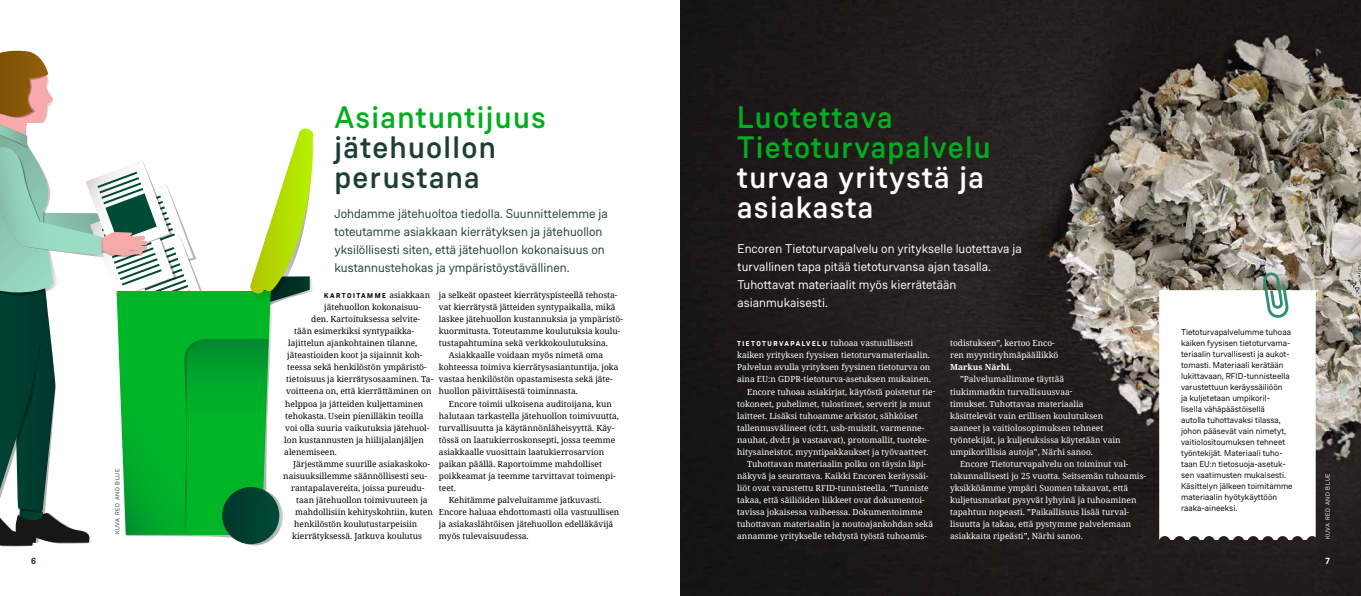
<style>
.page{position:relative;width:1361px;height:596px;background:#fff}
.page>*{position:absolute;margin:0;border:0;box-sizing:border-box;transform-origin:0 0}
.t1{font:500 31px/30px "Weissenhof Grotesk";letter-spacing:.04em;color:#00ae20}
.t2{font:500 31px/30px "Weissenhof Grotesk";letter-spacing:.04em;color:#fff}
.t3{font:500 31px/30px "Weissenhof Grotesk";letter-spacing:.04em;color:#1d3e36}
.t4{font:12.6px/18px "Weissenhof Grotesk";color:#1d3e36}
.t5{font:12.6px/18px "Weissenhof Grotesk";color:#fff}
.t6{font:700 9px "Weissenhof Grotesk";color:#1d3e36}
.t7{font:700 9px "Weissenhof Grotesk";color:#fff}
.t8{font:8.6px/11px "Weissenhof Grotesk";color:#000}
.t9{font:8.4px "Noto Serif";color:#000}
.t10{font:8.4px/12px "Noto Serif";color:#fff}
.t11{font:700 7px "Weissenhof Grotesk";letter-spacing:.21em;color:#000}
.t12{font:6px "Weissenhof Grotesk";letter-spacing:.11em;color:#fff}
.t13{font:6px "Weissenhof Grotesk";letter-spacing:.11em;color:#1d3e36}
.s1{font-family:"Noto Serif";font-weight:400;font-size:8.4px}
.s2{font-family:"Weissenhof Grotesk";font-weight:700;font-size:7px}
.s3{font-weight:700}
</style>
<div class="page">
<img style="left:680px;top:0;width:681px;height:595px">
<svg style="left:0;top:51px;width:314px;height:495px"></svg>
<svg style="left:1159px;top:290px;width:156px;height:249px"></svg>
<svg style="left:1263px;top:272px;width:25px;height:46px"></svg>
<p class="t13" style="left:114px;top:534px;width:67px;rotate:-90deg">KUVA RED AND BLUE</p>
<h1 class="t1" style="left:334px;top:103px;width:213px">Asiantuntijuus</h1>
<h1 class="t3" style="left:334px;top:133px;width:163px">jätehuollon perustana</h1>
<h2 class="t4" style="left:334px;top:204px;width:275px">Johdamme jätehuoltoa tiedolla. Suunnittelemme ja toteutamme asiakkaan kierrätyksen ja jätehuollon yksilöllisesti siten, että jätehuollon kokonaisuus on kustannustehokas ja ympäristöystävällinen.</h2>
<p class="t11" style="left:324px;top:291px;width:107px">KARTOITAMME <span class="s1">asiakkaan</span></p>
<p class="t9" style="left:324px;top:301px;width:98px">jätehuollon kokonaisuu-</p>
<p class="t9" style="left:311px;top:313px;width:110px">den. Kartoituksessa selvite-</p>
<p class="t9" style="left:294px;top:325px;width:121px">tään esimerkiksi syntypaikka-</p>
<p class="t9" style="left:288px;top:337px;width:131px">lajittelun ajankohtainen tilanne,</p>
<p class="t9" style="left:287px;top:349px;width:137px">jäteastioiden koot ja sijainnit koh-</p>
<p class="t9" style="left:287px;top:361px;width:141px">teessa sekä henkilöstön ympäristö-</p>
<p class="t9" style="left:286px;top:373px;width:148px">tietoisuus ja kierrätysosaaminen. Ta-</p>
<p class="t9" style="left:286px;top:385px;width:147px">voitteena on, että kierrättäminen on</p>
<p class="t9" style="left:285px;top:397px;width:140px">helppoa ja jätteiden kuljettaminen</p>
<p class="t9" style="left:285px;top:409px;width:140px">tehokasta. Usein pienilläkin teoilla</p>
<p class="t9" style="left:285px;top:421px;width:146px">voi olla suuria vaikutuksia jätehuol-</p>
<p class="t9" style="left:284px;top:433px;width:141px">lon kustannusten ja hiilijalanjäljen</p>
<p class="t9" style="left:284px;top:445px;width:54px">alenemiseen.</p>
<p class="t9" style="left:293px;top:457px;width:138px">Järjestämme suurille asiakaskoko-</p>
<p class="t9" style="left:283px;top:469px;width:145px">naisuuksillemme säännöllisesti seu-</p>
<p class="t9" style="left:291px;top:481px;width:135px">rantapalavereita, joissa pureudu-</p>
<p class="t9" style="left:296px;top:493px;width:133px">taan jätehuollon toimivuuteen ja</p>
<p class="t9" style="left:295px;top:505px;width:139px">mahdollisiin kehityskohtiin, kuten</p>
<p class="t9" style="left:294px;top:517px;width:125px">henkilöstön koulutustarpeisiin</p>
<p class="t9" style="left:292px;top:529px;width:131px">kierrätyksessä. Jatkuva koulutus</p>
<p class="t9" style="left:439px;top:289px;width:180px">ja selkeät opasteet kierrätyspisteellä tehosta-</p>
<p class="t9" style="left:439px;top:301px;width:178px">vat kierrätystä jätteiden syntypaikalla, mikä</p>
<p class="t9" style="left:439px;top:313px;width:185px">laskee jätehuollon kustannuksia ja ympäristö-</p>
<p class="t9" style="left:439px;top:325px;width:183px">kuormitusta. Toteutamme koulutuksia koulu-</p>
<p class="t9" style="left:439px;top:337px;width:170px">tustapahtumina sekä verkkokoulutuksina.</p>
<p class="t9" style="left:449px;top:349px;width:156px">Asiakkaalle voidaan myös nimetä oma</p>
<p class="t9" style="left:439px;top:361px;width:181px">kohteessa toimiva kierrätysasiantuntija, joka</p>
<p class="t9" style="left:439px;top:373px;width:175px">vastaa henkilöstön opastamisesta sekä jäte-</p>
<p class="t9" style="left:439px;top:385px;width:140px">huollon päivittäisestä toiminnasta.</p>
<p class="t9" style="left:449px;top:397px;width:164px">Encore toimii ulkoisena auditoijana, kun</p>
<p class="t9" style="left:439px;top:409px;width:181px">halutaan tarkastella jätehuollon toimivuutta,</p>
<p class="t9" style="left:439px;top:421px;width:177px">turvallisuutta ja käytännönläheisyyttä. Käy-</p>
<p class="t9" style="left:439px;top:433px;width:178px">tössä on laatukierroskonsepti, jossa teemme</p>
<p class="t9" style="left:439px;top:445px;width:167px">asiakkaalle vuosittain laatukierrosarvion</p>
<p class="t9" style="left:439px;top:457px;width:165px">paikan päällä. Raportoimme mahdolliset</p>
<p class="t9" style="left:439px;top:469px;width:178px">poikkeamat ja teemme tarvittavat toimenpi-</p>
<p class="t9" style="left:439px;top:481px;width:19px">teet.</p>
<p class="t9" style="left:449px;top:493px;width:154px">Kehitämme palveluitamme jatkuvasti.</p>
<p class="t9" style="left:439px;top:505px;width:182px">Encore haluaa ehdottomasti olla vastuullisen</p>
<p class="t9" style="left:439px;top:517px;width:176px">ja asiakaslähtöisen jätehuollon edelläkävijä</p>
<p class="t9" style="left:439px;top:529px;width:91px">myös tulevaisuudessa.</p>
<h1 class="t1" style="left:737px;top:103px;width:255px">Luotettava<br>Tietoturvapalvelu</h1>
<h1 class="t2" style="left:737px;top:163px;width:248px">turvaa yritystä ja asiakasta</h1>
<h2 class="t5" style="left:737px;top:240px;width:286px">Encoren Tietoturvapalvelu on yritykselle luotettava ja turvallinen tapa pitää tietoturvansa ajan tasalla.<br>Tuhottavat materiaalit myös kierrätetään asianmukaisesti.</h2>
<p class="t10" style="left:737px;top:337px;width:177px"><span class="s2">T I E T O T U R VA PA LV E L U</span> tuhoaa vastuullisesti</p>
<p class="t10" style="left:737px;top:349px;width:194px">kaiken yrityksen fyysisen tietoturvamateriaalin.</p>
<p class="t10" style="left:737px;top:361px;width:195px">Palvelun avulla yrityksen fyysinen tietoturva on</p>
<p class="t10" style="left:737px;top:373px;width:195px">aina EU:n GDPR-tietoturva-asetuksen mukainen.</p>
<p class="t10" style="left:747px;top:385px;width:190px">Encore tuhoaa asiakirjat, käytöstä poistetut tie-</p>
<p class="t10" style="left:737px;top:397px;width:195px">tokoneet, puhelimet, tulostimet, serverit ja muut</p>
<p class="t10" style="left:737px;top:409px;width:182px">laitteet. Lisäksi tuhoamme arkistot, sähköiset</p>
<p class="t10" style="left:737px;top:421px;width:189px">tallennusvälineet (cd:t, usb-muistit, varmenne-</p>
<p class="t10" style="left:737px;top:433px;width:194px">nauhat, dvd:t ja vastaavat), protomallit, tuoteke-</p>
<p class="t10" style="left:737px;top:445px;width:193px">hitysaineistot, myyntipakkaukset ja työvaatteet.</p>
<p class="t10" style="left:747px;top:457px;width:181px">Tuhottavan materiaalin polku on täysin läpi-</p>
<p class="t10" style="left:737px;top:469px;width:193px">näkyvä ja seurattava. Kaikki Encoren keräyssäi-</p>
<p class="t10" style="left:737px;top:481px;width:193px">liöt ovat varustettu RFID-tunnisteella. ”Tunniste</p>
<p class="t10" style="left:737px;top:493px;width:189px">takaa, että säiliöiden liikkeet ovat dokumentoi-</p>
<p class="t10" style="left:737px;top:505px;width:187px">tavissa jokaisessa vaiheessa. Dokumentoimme</p>
<p class="t10" style="left:737px;top:517px;width:197px">tuhottavan materiaalin ja noutoajankohdan sekä</p>
<p class="t10" style="left:737px;top:529px;width:191px">annamme yritykselle tehdystä työstä tuhoamis-</p>
<p class="t10" style="left:950px;top:337px;width:110px">todistuksen”, kertoo Enco&shy;ren myyntiryhmäpäällikkö<br><span class="s3">Markus Närhi</span>.</p>
<p class="t10" style="left:950px;top:373px;width:172px;text-indent:10px">”Palvelumallimme täyttää tiukimmatkin turvallisuusvaa-<br>timukset. Tuhottavaa materiaalia käsittelevät vain erillisen koulutuksen saaneet ja vaitiolosopimuksen tehneet työntekijät, ja kuljetuksissa käytetään vain umpikorillisia autoja”, Närhi sanoo.</p>
<p class="t10" style="left:950px;top:457px;width:197px;text-indent:10px">Encore Tietoturvapalvelu on toiminut val&shy;takunnallisesti jo 25 vuotta. Seitsemän tuhoamis&shy;yksikköämme ympäri Suomen takaavat, että kuljetusmatkat pysyvät lyhyinä ja tuhoaminen tapahtuu nopeasti. ”Paikallisuus lisää turval&shy;lisuutta ja takaa, että pystymme palvelemaan asiakkaita ripeästi”, Närhi sanoo.</p>
<p class="t8" style="left:1181px;top:326px;width:113px">Tietoturvapalvelumme tuhoaa kaiken fyysisen tietoturvama&shy;teriaalin turvallisesti ja aukot&shy;tomasti. Materiaali kerätään lukittavaan, RFID-tunnisteella varustettuun keräyssäiliöön<br>ja kuljetetaan umpikoril&shy;lisella vähäpäästöisellä<br>autolla tuhottavaksi tilassa, johon pääsevät vain nimetyt, vaitiolositoumuksen tehneet työntekijät. Materiaali tuho&shy;taan EU:n tietosuoja-asetuk&shy;sen vaatimusten mukaisesti.<br>Käsittelyn jälkeen toimitamme materiaalin hyötykäyttöön raaka-aineeksi.</p>
<p class="t12" style="left:1324px;top:539px;width:67px;rotate:-90deg">KUVA RED AND BLUE</p>
<p class="t6" style="left:31px;top:554px;width:6px">6</p>
<p class="t7" style="left:1325px;top:555px;width:6px">7</p>
</div>
